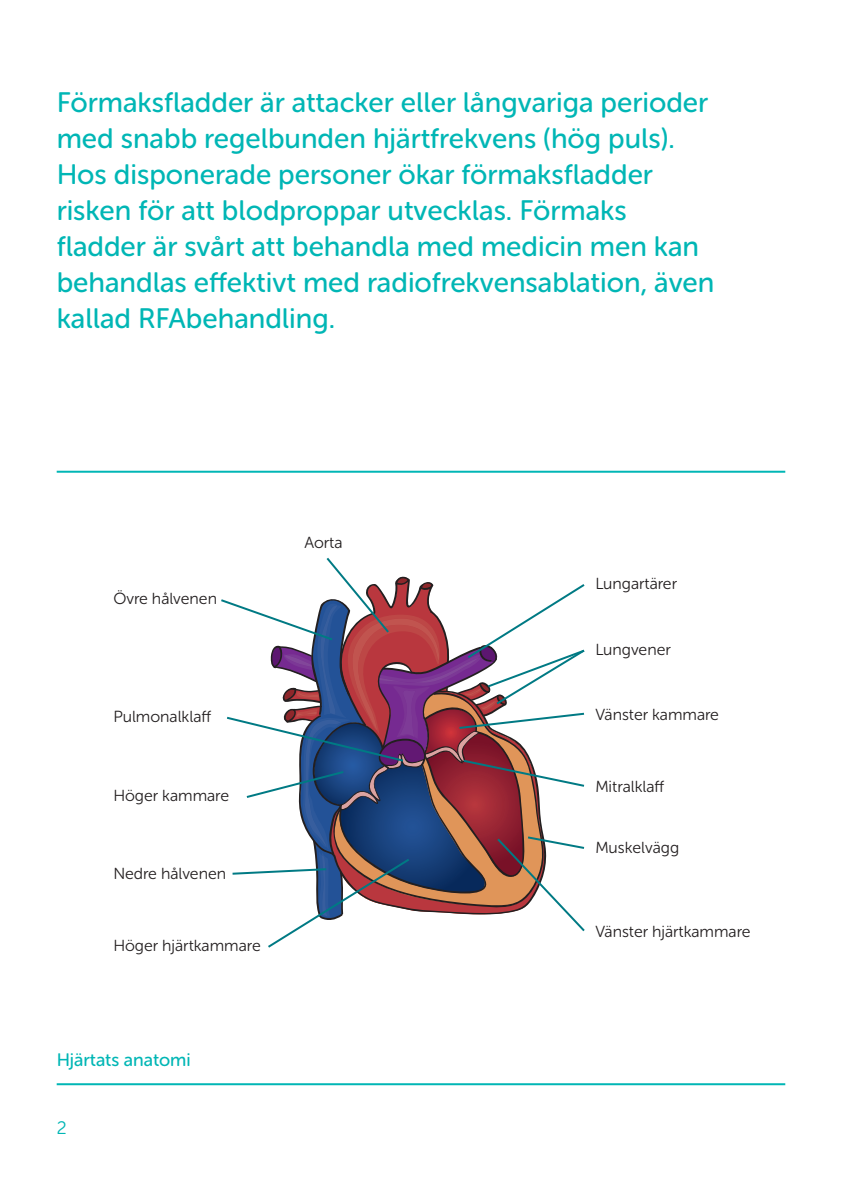
<style>
.page{position:relative;width:842px;height:1191px;background:#fff}
.page>*{position:absolute;margin:0;border:0;box-sizing:border-box;transform-origin:0 0}
.Indledning{font:28px/36px "Museo Sans Rounded 500";color:#00b6b5}
.note_ml_rubrik{font:18px "Museo Sans Rounded 500";color:#00b6b5}
.t1{font:18px "Museo Sans Rounded 300";color:#00b6b5}
.note_brødtekst{font:16px "Museo Sans Rounded 300";color:#231f20}
</style>
<div class="page">
<hr style="left:57px;top:471px;width:728px;height:2px;background:#00b6b5">
<hr style="left:57px;top:1083px;width:728px;height:2px;background:#00b6b5">
<svg style="left:221px;top:557px;width:364px;height:391px"></svg>
<p class="Indledning" style="left:57px;top:84px;width:653px">Förmaksfladder är attacker eller långvariga perioder med snabb regelbunden hjärtfrekvens (hög puls).</p>
<p class="Indledning" style="left:57px;top:156px;width:659px">Hos disponerade personer ökar förmaksfladder risken för att blodproppar utvecklas. Förmaks fladder är svårt att behandla med medicin men kan behandlas effektivt med radiofrekvensablation, även kallad RFAbehandling.</p>
<p class="note_brødtekst" style="left:113px;top:590px;width:105px">Övre hålvenen</p>
<p class="note_brødtekst" style="left:113px;top:707px;width:99px">Pulmonalklaff</p>
<p class="note_brødtekst" style="left:113px;top:786px;width:117px">Höger kammare</p>
<p class="note_brødtekst" style="left:113px;top:865px;width:114px">Nedre hålvenen</p>
<p class="note_brødtekst" style="left:113px;top:937px;width:149px">Höger hjärtkammare</p>
<p class="note_ml_rubrik" style="left:57px;top:1050px;width:136px">Hjärtats anatomi</p>
<p class="t1" style="left:57px;top:1118px;width:11px">2</p>
<p class="note_brødtekst" style="left:304px;top:534px;width:40px">Aorta</p>
<p class="note_brødtekst" style="left:595px;top:574px;width:83px">Lungartärer</p>
<p class="note_brødtekst" style="left:595px;top:640px;width:77px">Lungvener</p>
<p class="note_brødtekst" style="left:595px;top:705px;width:125px">Vänster kammare</p>
<p class="note_brødtekst" style="left:595px;top:778px;width:70px">Mitralklaff</p>
<p class="note_brødtekst" style="left:595px;top:839px;width:85px">Muskelvägg</p>
<p class="note_brødtekst" style="left:595px;top:922px;width:157px">Vänster hjärtkammare</p>
</div>
